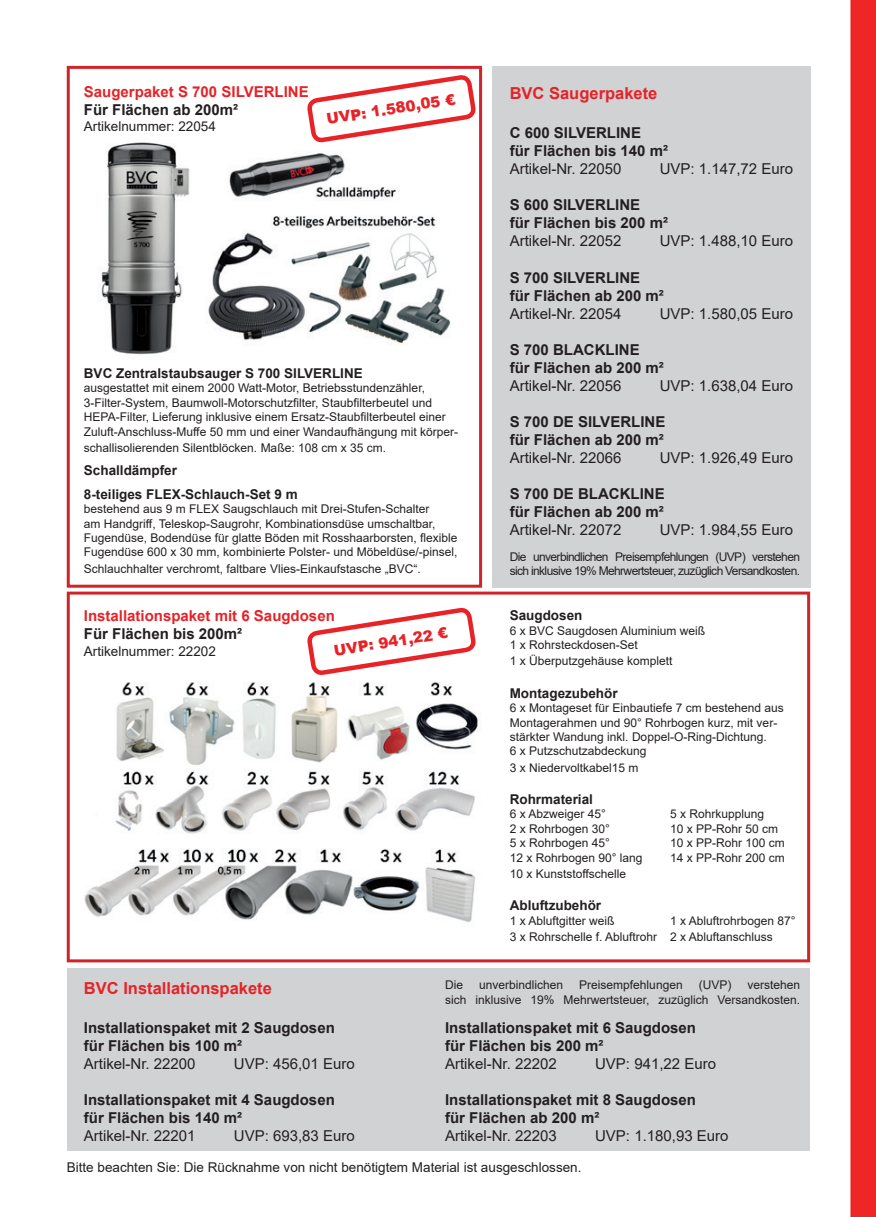
<style>
.page{position:relative;width:876px;height:1217px;background:#fff}
.page>*{position:absolute;margin:0;border:0;box-sizing:border-box;transform-origin:0 0}
.t1{font:700 16.5px "Arial";color:#e52328}
.t2{font:700 15px/18px "Arial";color:#231f20}
.t3{font:15px "Arial";color:#231f20}
.t4{font:700 15px "Arial";color:#e52328}
.t5{font:900 15px "Arial";color:#e82327}
.t6{font:700 13.5px/23.4px "Arial";color:#231f20}
.t7{font:13.5px "Arial";color:#231f20}
.t8{font:12px/14.4px "Arial";color:#231f20}
.t9{font:12px/14.4px "Arial";letter-spacing:-.05em;color:#231f20}
</style>
<div class="page">
<div style="left:68px;top:967px;width:742px;height:182px;background:#d1d2d4"></div>
<div style="left:492px;top:66px;width:318px;height:521px;background:#d1d2d4"></div>
<div style="left:67px;top:66px;width:415px;height:521px;border:3px solid #d1232a"></div>
<svg style="left:850px;top:0;width:26px;height:1216px;background:#ed2a2a"></svg>
<img style="left:84px;top:673px;width:395px;height:250px">
<div style="left:67px;top:591px;width:743px;height:371px;border:3px solid #d1232a"></div>
<svg style="left:308px;top:609px;width:166px;height:64px"></svg>
<img style="left:101px;top:141px;width:350px;height:214px">
<svg style="left:308px;top:76px;width:166px;height:65px"></svg>
<p class="t4" style="left:84px;top:81px;width:226px">Saugerpaket S 700 SILVERLINE</p>
<p class="t2" style="left:84px;top:100px;width:156px">Für Flächen ab 200m²</p>
<p class="t7" style="left:84px;top:117px;width:134px">Artikelnummer: 22054</p>
<p class="t5" style="left:325px;top:108px;width:132px;rotate:-9deg">UVP: 1.580,05 €</p>
<p class="t6" style="left:84px;top:361px;width:280px">BVC Zentralstaubsauger S 700 SILVERLINE</p>
<p class="t8" style="left:84px;top:381px;width:376px">ausgestattet mit einem 2000 Watt-Motor, Betriebsstundenzähler, 3-Filter-System, Baumwoll-Motorschutzfilter, Staubfilterbeutel und HEPA-Filter, Lieferung inklusive einem Ersatz-Staubfilterbeutel einer Zuluft-Anschluss-Muffe 50 mm und einer Wandaufhängung mit körper-</p>
<p class="t8" style="left:84px;top:440px;width:304px">schallisolierenden Silentblöcken. Maße: 108 cm x 35 cm.</p>
<p class="t6" style="left:84px;top:459px;width:215px">Schalldämpfer<br>8-teiliges FLEX-Schlauch-Set 9 m</p>
<p class="t8" style="left:84px;top:501px;width:375px">bestehend aus 9 m FLEX Saugschlauch mit Drei-Stufen-Schalter<br>am Handgriff, Teleskop-Saugrohr, Kombinationsdüse umschaltbar, Fugendüse, Bodendüse für glatte Böden mit Rosshaarborsten, flexible Fugendüse 600 x 30 mm, kombinierte Polster- und Möbeldüse/-pinsel,</p>
<p class="t8" style="left:84px;top:561px;width:338px">Schlauchhalter verchromt, faltbare Vlies-Einkaufstasche „BVC“.</p>
<p class="t4" style="left:84px;top:605px;width:252px">Installationspaket mit 6 Saugdosen</p>
<p class="t2" style="left:84px;top:625px;width:160px">Für Flächen bis 200m²</p>
<p class="t7" style="left:84px;top:641px;width:134px">Artikelnummer: 22202</p>
<p class="t5" style="left:332px;top:639px;width:117px;rotate:-9deg">UVP: 941,22 €</p>
<h1 class="t1" style="left:510px;top:81px;width:149px">BVC Saugerpakete</h1>
<p class="t2" style="left:510px;top:124px;width:160px">C 600 SILVERLINE<br>für Flächen bis 140 m²</p>
<p class="t3" style="left:510px;top:159px;width:113px">Artikel-Nr. 22050</p>
<p class="t3" style="left:660px;top:159px;width:135px">UVP: 1.147,72 Euro</p>
<p class="t2" style="left:510px;top:196px;width:160px">S 600 SILVERLINE<br>für Flächen bis 200 m²</p>
<p class="t3" style="left:510px;top:231px;width:113px">Artikel-Nr. 22052</p>
<p class="t3" style="left:660px;top:231px;width:135px">UVP: 1.488,10 Euro</p>
<p class="t2" style="left:510px;top:268px;width:156px">S 700 SILVERLINE für Flächen ab 200 m²</p>
<p class="t3" style="left:510px;top:303px;width:113px">Artikel-Nr. 22054</p>
<p class="t3" style="left:660px;top:303px;width:135px">UVP: 1.580,05 Euro</p>
<p class="t2" style="left:510px;top:340px;width:156px">S 700 BLACKLINE<br>für Flächen ab 200 m²</p>
<p class="t3" style="left:510px;top:375px;width:113px">Artikel-Nr. 22056</p>
<p class="t3" style="left:660px;top:375px;width:135px">UVP: 1.638,04 Euro</p>
<p class="t2" style="left:510px;top:412px;width:157px">S 700 DE SILVERLINE für Flächen ab 200 m²</p>
<p class="t3" style="left:510px;top:447px;width:113px">Artikel-Nr. 22066</p>
<p class="t3" style="left:660px;top:447px;width:135px">UVP: 1.926,49 Euro</p>
<p class="t2" style="left:510px;top:484px;width:157px">S 700 DE BLACKLINE für Flächen ab 200 m²</p>
<p class="t3" style="left:510px;top:519px;width:113px">Artikel-Nr. 22072</p>
<p class="t3" style="left:660px;top:519px;width:135px">UVP: 1.984,55 Euro</p>
<p class="t9" style="left:510px;top:549px;width:292px">Die unverbindlichen Preisempfehlungen (UVP) verstehen sich inklusive 19% Mehrwertsteuer, zuzüglich Versandkosten.</p>
<p class="t6" style="left:510px;top:604px;width:74px">Saugdosen</p>
<p class="t8" style="left:510px;top:623px;width:197px">6 x BVC Saugdosen Aluminium weiß<br>1 x Rohrsteckdosen-Set</p>
<p class="t8" style="left:510px;top:653px;width:164px">1 x Überputzgehäuse komplett</p>
<p class="t6" style="left:510px;top:681px;width:109px">Montagezubehör</p>
<p class="t8" style="left:510px;top:700px;width:276px">6 x Montageset für Einbautiefe 7 cm bestehend aus Montagerahmen und 90° Rohrbogen kurz, mit ver&shy;stärkter Wandung inkl. Doppel-O-Ring-Dichtung.<br>6 x Putzschutzabdeckung</p>
<p class="t8" style="left:510px;top:760px;width:130px">3 x Niedervoltkabel15 m</p>
<p class="t6" style="left:510px;top:787px;width:85px">Rohrmaterial</p>
<p class="t8" style="left:510px;top:806px;width:98px">6 x Abzweiger 45°</p>
<p class="t8" style="left:670px;top:806px;width:96px">5 x Rohrkupplung</p>
<p class="t8" style="left:510px;top:821px;width:102px">2 x Rohrbogen 30°</p>
<p class="t8" style="left:670px;top:821px;width:110px">10 x PP-Rohr 50 cm</p>
<p class="t8" style="left:510px;top:835px;width:102px">5 x Rohrbogen 45°</p>
<p class="t8" style="left:670px;top:835px;width:116px">10 x PP-Rohr 100 cm</p>
<p class="t8" style="left:510px;top:850px;width:134px">12 x Rohrbogen 90° lang</p>
<p class="t8" style="left:670px;top:850px;width:116px">14 x PP-Rohr 200 cm</p>
<p class="t8" style="left:510px;top:866px;width:118px">10 x Kunststoffschelle</p>
<p class="t6" style="left:510px;top:893px;width:93px">Abluftzubehör</p>
<p class="t8" style="left:510px;top:913px;width:106px">1 x Abluftgitter weiß</p>
<p class="t8" style="left:510px;top:912px;width:288px;line-height:16.2px;text-indent:160px">1 x Abluftrohrbogen 87°<br>3 x Rohrschelle f. Abluftrohr 2 x Abluftanschluss</p>
<h1 class="t1" style="left:84px;top:976px;width:189px">BVC Installationspakete</h1>
<p class="t2" style="left:84px;top:1018px;width:252px">Installationspaket mit 2 Saugdosen für Flächen bis 100 m²</p>
<p class="t3" style="left:84px;top:1053px;width:113px">Artikel-Nr. 22200</p>
<p class="t3" style="left:234px;top:1053px;width:122px">UVP: 456,01 Euro</p>
<p class="t2" style="left:84px;top:1090px;width:252px">Installationspaket mit 4 Saugdosen für Flächen bis 140 m²</p>
<p class="t3" style="left:84px;top:1125px;width:113px">Artikel-Nr. 22201</p>
<p class="t3" style="left:234px;top:1125px;width:122px">UVP: 693,83 Euro</p>
<p class="t8" style="left:445px;top:977px;width:19px">Die</p>
<p class="t8" style="left:479px;top:977px;width:86px">unverbindlichen</p>
<p class="t8" style="left:579px;top:977px;width:105px">Preisempfehlungen</p>
<p class="t8" style="left:699px;top:977px;width:34px">(UVP)</p>
<p class="t8" style="left:445px;top:977px;width:356px;text-align:right">verstehen<br>sich inklusive 19% Mehrwertsteuer, zuzüglich Versandkosten.</p>
<p class="t2" style="left:445px;top:1018px;width:252px">Installationspaket mit 6 Saugdosen für Flächen bis 200 m²</p>
<p class="t3" style="left:445px;top:1053px;width:113px">Artikel-Nr. 22202</p>
<p class="t3" style="left:595px;top:1053px;width:122px">UVP: 941,22 Euro</p>
<p class="t2" style="left:445px;top:1090px;width:252px">Installationspaket mit 8 Saugdosen für Flächen ab 200 m²</p>
<p class="t3" style="left:445px;top:1125px;width:113px">Artikel-Nr. 22203</p>
<p class="t3" style="left:595px;top:1125px;width:135px">UVP: 1.180,93 Euro</p>
<p class="t7" style="left:67px;top:1157px;width:516px">Bitte beachten Sie: Die Rücknahme von nicht benötigtem Material ist ausgeschlossen.</p>
</div>
